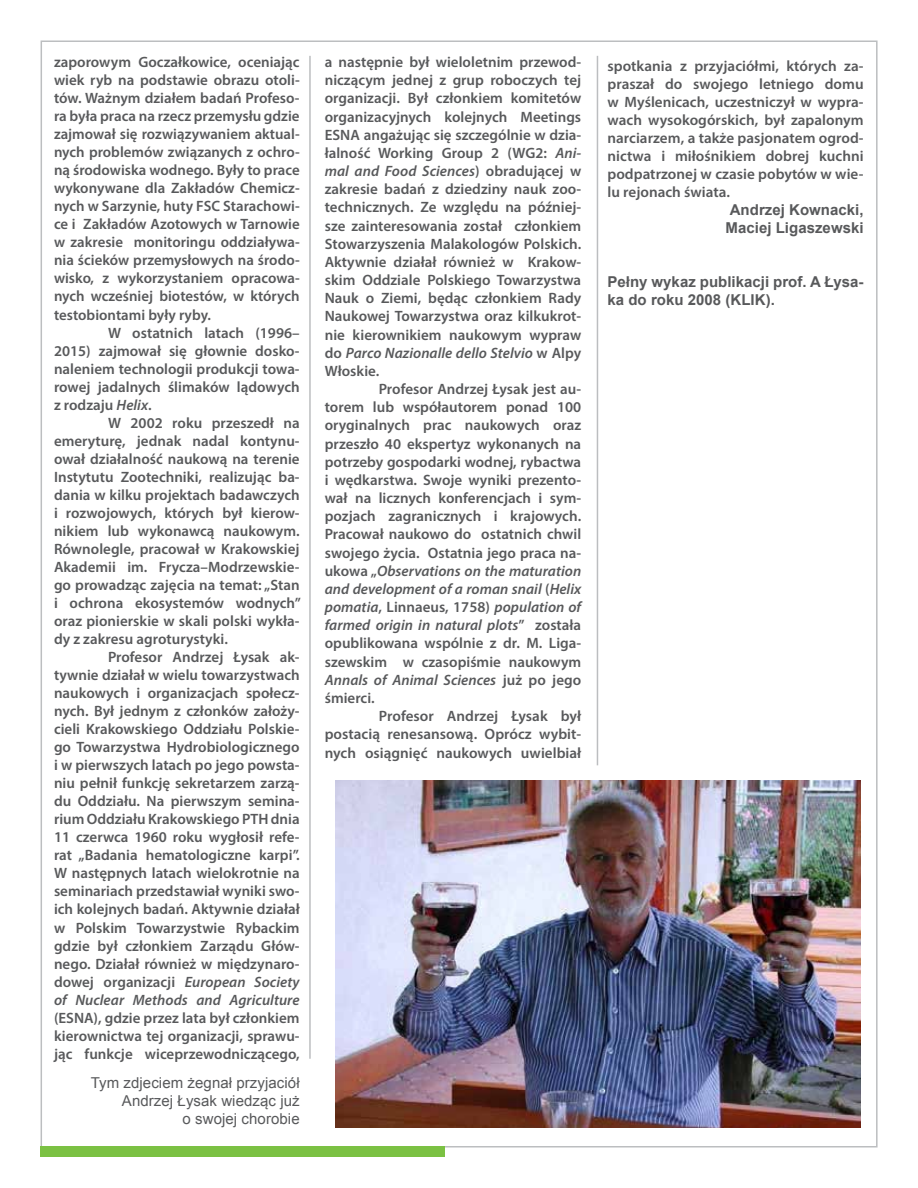
<style>
.page{position:relative;width:918px;height:1188px;background:#fff}
.page>*{position:absolute;margin:0;border:0;box-sizing:border-box;transform-origin:0 0}
.t1{font:600 15px/18px "Myriad Pro";color:#58595b;text-align:justify}
.t2{font:700 15px/18px "Arial";color:#58595b}
.t3{font:15px/18px "Arial";letter-spacing:.005em;color:#58595b;text-align:right}
.s1{font-style:italic}
</style>
<div class="page">
<div style="left:40px;top:1146px;width:406px;height:10px;background:#7bc143"></div>
<hr style="left:597px;top:56px;width:1px;height:709px;background:#bcbec0">
<hr style="left:309px;top:56px;width:2px;height:1003px;background:#bcbec0">
<img style="left:335px;top:781px;width:526px;height:347px">
<p class="t1" style="left:54px;top:53px;width:247px">zaporowym Goczałkowice, oceniając wiek ryb na podstawie obrazu otoli&shy;tów. Ważnym działem badań Profeso&shy;ra była praca na rzecz przemysłu gdzie zajmował się rozwiązywaniem aktual&shy;nych problemów związanych z ochro&shy;ną środowiska wodnego. Były to prace wykonywane dla Zakładów Chemicz&shy;nych w Sarzynie, huty FSC Starachowi&shy;ce i Zakładów Azotowych w Tarnowie w zakresie monitoringu oddziaływa&shy;nia ścieków przemysłowych na środo&shy;wisko, z wykorzystaniem opracowa&shy;nych wcześniej biotestów, w których testobiontami były ryby.</p>
<p class="t1" style="left:54px;top:323px;width:247px;text-indent:54px">W ostatnich latach (1996– 2015) zajmował się głownie dosko&shy;naleniem technologii produkcji towa&shy;rowej jadalnych ślimaków lądowych z rodzaju <span class="s1">Helix</span>.</p>
<p class="t1" style="left:54px;top:413px;width:248px;text-indent:54px">W 2002 roku przeszedł na emeryturę, jednak nadal kontynu&shy;ował działalność naukową na terenie Instytutu Zootechniki, realizując ba&shy;dania w kilku projektach badawczych i rozwojowych, których był kierow&shy;nikiem lub wykonawcą naukowym.<br>Równolegle, pracował w Krakowskiej Akademii im. Frycza–Modrzewskie&shy;go prowadząc zajęcia na temat: „Stan i ochrona ekosystemów wodnych” oraz pionierskie w skali polski wykła&shy;dy z zakresu agroturystyki.</p>
<p class="t1" style="left:54px;top:648px;width:247px;text-indent:54px">Profesor Andrzej Łysak ak&shy;tywnie działał w wielu towarzystwach naukowych i organizacjach społecz&shy;nych. Był jednym z członków założy&shy;cieli Krakowskiego Oddziału Polskie&shy;go Towarzystwa Hydrobiologicznego i w pierwszych latach po jego powsta&shy;niu pełnił funkcję sekretarzem zarzą&shy;du Oddziału. Na pierwszym semina&shy;rium Oddziału Krakowskiego PTH dnia 11 czerwca 1960 roku wygłosił refe&shy;rat „Badania hematologiczne karpi”.<br>W następnych latach wielokrotnie na seminariach przedstawiał wyniki swo&shy;ich kolejnych badań. Aktywnie działał w Polskim Towarzystwie Rybackim gdzie był członkiem Zarządu Głów&shy;nego. Działał również w międzynaro&shy;dowej organizacji <span class="s1">European Society of Nuclear Methods and Agriculture</span></p>
<p class="t1" style="left:54px;top:1008px;width:247px">(ESNA), gdzie przez lata był członkiem kierownictwa tej organizacji, sprawu&shy;jąc funkcje wiceprzewodniczącego,</p>
<p class="t3" style="left:91px;top:1074px;width:210px">Tym zdjeciem żegnał przyjaciół<br>Andrzej Łysak wiedząc już<br>o swojej chorobie</p>
<p class="t1" style="left:325px;top:53px;width:258px">a następnie był wieloletnim przewod&shy;niczącym jednej z grup roboczych tej organizacji. Był członkiem komitetów organizacyjnych kolejnych Meetings ESNA angażując się szczególnie w dzia&shy;łalność Working Group 2 (WG2: <span class="s1">Ani&shy;mal and Food Sciences</span>) obradującej w zakresie badań z dziedziny nauk zoo&shy;technicznych. Ze względu na później&shy;sze zainteresowania został członkiem Stowarzyszenia Malakologów Polskich.<br>Aktywnie działał również w Krakow&shy;skim Oddziale Polskiego Towarzystwa Nauk o Ziemi, będąc członkiem Rady Naukowej Towarzystwa oraz kilkukrot&shy;nie kierownikiem naukowym wypraw do <span class="s1">Parco Nazionalle dello Stelvio</span> w Alpy Włoskie.</p>
<p class="t1" style="left:325px;top:380px;width:258px;text-indent:54px">Profesor Andrzej Łysak jest au&shy;torem lub współautorem ponad 100 oryginalnych prac naukowych oraz przeszło 40 ekspertyz wykonanych na potrzeby gospodarki wodnej, rybactwa i wędkarstwa. Swoje wyniki prezento&shy;wał na licznych konferencjach i sym&shy;pozjach zagranicznych i krajowych.<br>Pracował naukowo do ostatnich chwil swojego życia. Ostatnia jego praca na&shy;ukowa „<span class="s1">Observations on the maturation and development of a roman snail</span> (<span class="s1">Helix pomatia</span>, Linnaeus, 1758) <span class="s1">population of farmed origin in natural plots</span>” została opublikowana wspólnie z dr. M. Liga&shy;szewskim w czasopiśmie naukowym <span class="s1">Annals of Animal Sciences</span> już po jego śmierci.</p>
<p class="t1" style="left:325px;top:707px;width:258px;text-indent:54px">Profesor Andrzej Łysak był postacią renesansową. Oprócz wybit&shy;nych osiągnięć naukowych uwielbiał</p>
<p class="t1" style="left:608px;top:56px;width:258px">spotkania z przyjaciółmi, których za&shy;praszał do swojego letniego domu w Myślenicach, uczestniczył w wypra&shy;wach wysokogórskich, był zapalonym narciarzem, a także pasjonatem ogrod&shy;nictwa i miłośnikiem dobrej kuchni podpatrzonej w czasie pobytów w wie&shy;lu rejonach świata.</p>
<p class="t2" style="left:726px;top:201px;width:140px">Andrzej Kownacki,<br>Maciej Ligaszewski</p>
<p class="t2" style="left:608px;top:273px;width:258px">Pełny wykaz publikacji prof. A Łysa&shy;ka do roku 2008 (KLIK).</p>
</div>
